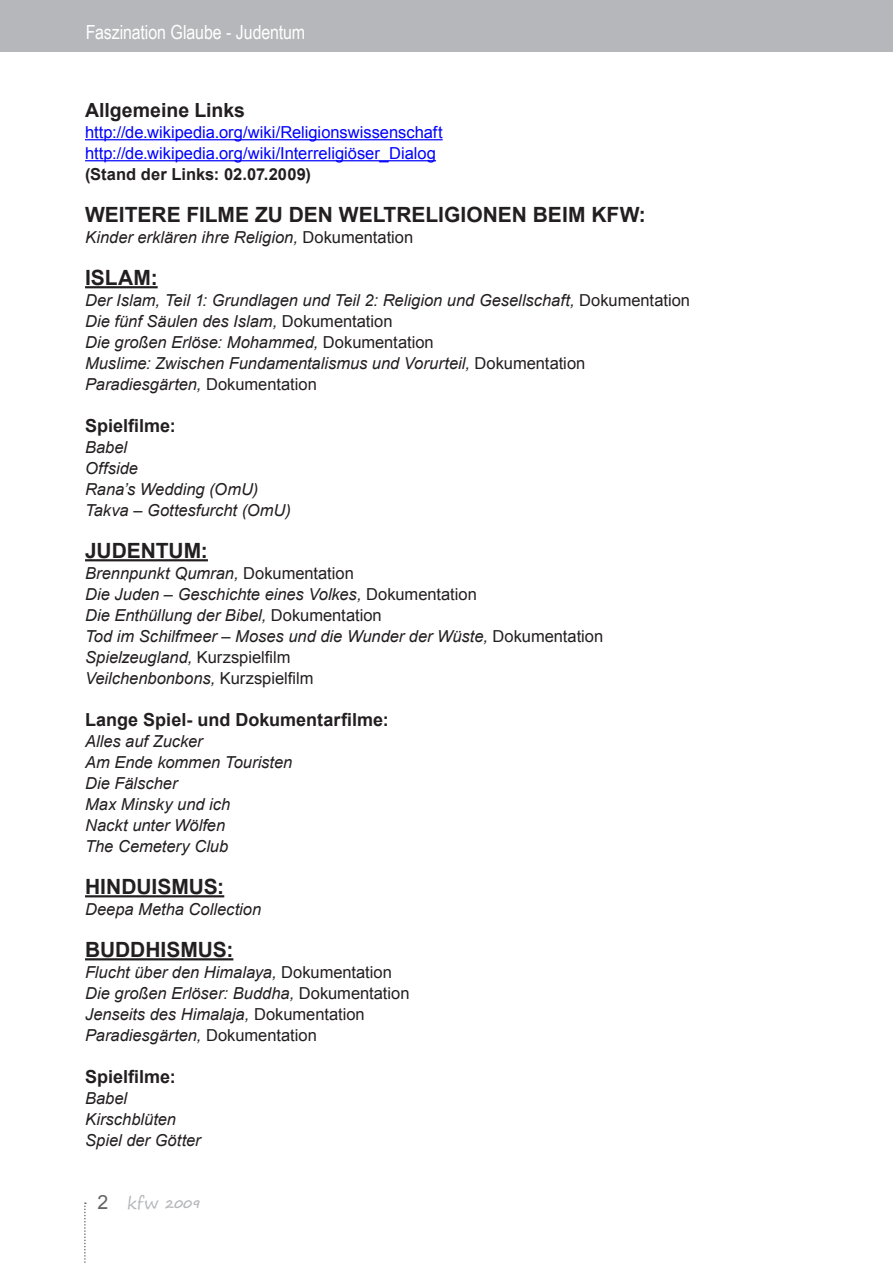
<style>
.page{position:relative;width:893px;height:1263px;background:#fff}
.page>*{position:absolute;margin:0;border:0;box-sizing:border-box;transform-origin:0 0}
.t1{font:700 21px "Arial";color:#231f20}
.t2{font:19.5px "Arial Narrow";letter-spacing:-.005em;color:#fff}
.t3{font:700 19.5px "Arial";color:#231f20}
.t4{font:700 18px "Arial";color:#231f20}
.t5{font:italic 16.5px/21px "Arial";color:#231f20}
.t6{font:16.5px/21px "Arial";color:#00f}
.t7{font:700 16.5px "Arial";letter-spacing:.005em;color:#231f20}
.t8{font:700 12px "Segoe Print";color:#b6b7bb}
.s1{font-style:normal}
.s2{font-family:"Arial";font-weight:400;font-size:19.5px;color:#656568}
.s3{font-weight:400;font-size:16.5px}
</style>
<div class="page">
<div style="left:0;top:0;width:893px;height:52px;background:#b6b7bb"></div>
<svg style="left:84px;top:1202px;width:2px;height:61px"></svg>
<hr style="left:85px;top:139px;width:358px;height:1px;background:#00f">
<hr style="left:85px;top:160px;width:351px;height:1px;background:#00f">
<hr style="left:85px;top:286px;width:73px;height:2px;background:#231f20">
<hr style="left:85px;top:559px;width:123px;height:2px;background:#231f20">
<hr style="left:85px;top:895px;width:139px;height:2px;background:#231f20">
<hr style="left:85px;top:958px;width:148px;height:2px;background:#231f20">
<p class="t2" style="left:86px;top:18px;width:221px">Faszination Glaube - Judentum</p>
<p class="t3" style="left:85px;top:97px;width:161px">Allgemeine Links</p>
<p class="t6" style="left:85px;top:122px;width:359px">http://de.wikipedia.org/wiki/Religionswissenschaft http://de.wikipedia.org/wiki/Interreligiöser_Dialog</p>
<p class="t7" style="left:85px;top:163px;width:227px">(Stand der Links: 02.07.2009)</p>
<p class="t1" style="left:85px;top:201px;width:562px">WEITERE FILME ZU DEN WELTRELIGIONEN BEIM KFW:</p>
<p class="t5" style="left:85px;top:227px;width:330px">Kinder erklären ihre Religion, <span class="s1">Dokumentation</span></p>
<p class="t1" style="left:85px;top:264px;width:22px">Islam</p>
<p class="t1" style="left:151px;top:264px;width:8px">:</p>
<p class="t5" style="left:85px;top:290px;width:606px">Der Islam, Teil 1: Grundlagen und Teil 2: Religion und Gesellschaft, <span class="s1">Dokumentation </span>Die fünf Säulen des Islam, <span class="s1">Dokumentation<br></span>Die großen Erlöse: Mohammed, <span class="s1">Dokumentation<br></span>Muslime: Zwischen Fundamentalismus und Vorurteil, <span class="s1">Dokumentation </span>Paradiesgärten, <span class="s1">Dokumentation</span></p>
<p class="t4" style="left:85px;top:414px;width:92px">Spielfilme:</p>
<p class="t5" style="left:85px;top:437px;width:208px">Babel<br>Offside<br>Rana’s Wedding (OmU)<br>Takva – Gottesfurcht (OmU)</p>
<p class="t1" style="left:85px;top:537px;width:28px">Judentum</p>
<p class="t1" style="left:201px;top:537px;width:8px">:</p>
<p class="t5" style="left:85px;top:563px;width:520px">Brennpunkt Qumran, <span class="s1">Dokumentation<br></span>Die Juden – Geschichte eines Volkes, <span class="s1">Dokumentation<br></span>Die Enthüllung der Bibel, <span class="s1">Dokumentation<br></span>Tod im Schilfmeer – Moses und die Wunder der Wüste, <span class="s1">Dokumentation </span>Spielzeugland, <span class="s1">Kurzspielfilm<br></span>Veilchenbonbons, <span class="s1">Kurzspielfilm</span></p>
<p class="t4" style="left:85px;top:708px;width:305px">Lange Spiel- und Dokumentarfilme:</p>
<p class="t5" style="left:85px;top:731px;width:209px">Alles auf Zucker<br>Am Ende kommen Touristen<br>Die Fälscher<br>Max Minsky und ich<br>Nackt unter Wölfen<br>The Cemetery Club</p>
<p class="t1" style="left:85px;top:873px;width:30px">Hinduismus</p>
<p class="t1" style="left:217px;top:873px;width:8px">:</p>
<p class="t5" style="left:85px;top:899px;width:178px">Deepa Metha Collection</p>
<p class="t1" style="left:85px;top:936px;width:30px">Buddhismus</p>
<p class="t1" style="left:226px;top:936px;width:8px">:</p>
<p class="t5" style="left:85px;top:962px;width:326px">Flucht über den Himalaya, <span class="s1">Dokumentation </span>Die großen Erlöser: Buddha, <span class="s1">Dokumentation </span>Jenseits des Himalaja, <span class="s1">Dokumentation </span>Paradiesgärten, <span class="s1">Dokumentation</span></p>
<p class="t4" style="left:85px;top:1065px;width:92px">Spielfilme:</p>
<p class="t5" style="left:85px;top:1088px;width:117px">Babel<br>Kirschblüten<br>Spiel der Götter</p>
<p class="t8" style="left:98px;top:1192px;width:105px"><span class="s2">2</span> <span class="s3">kfw</span> 2009</p>
</div>
